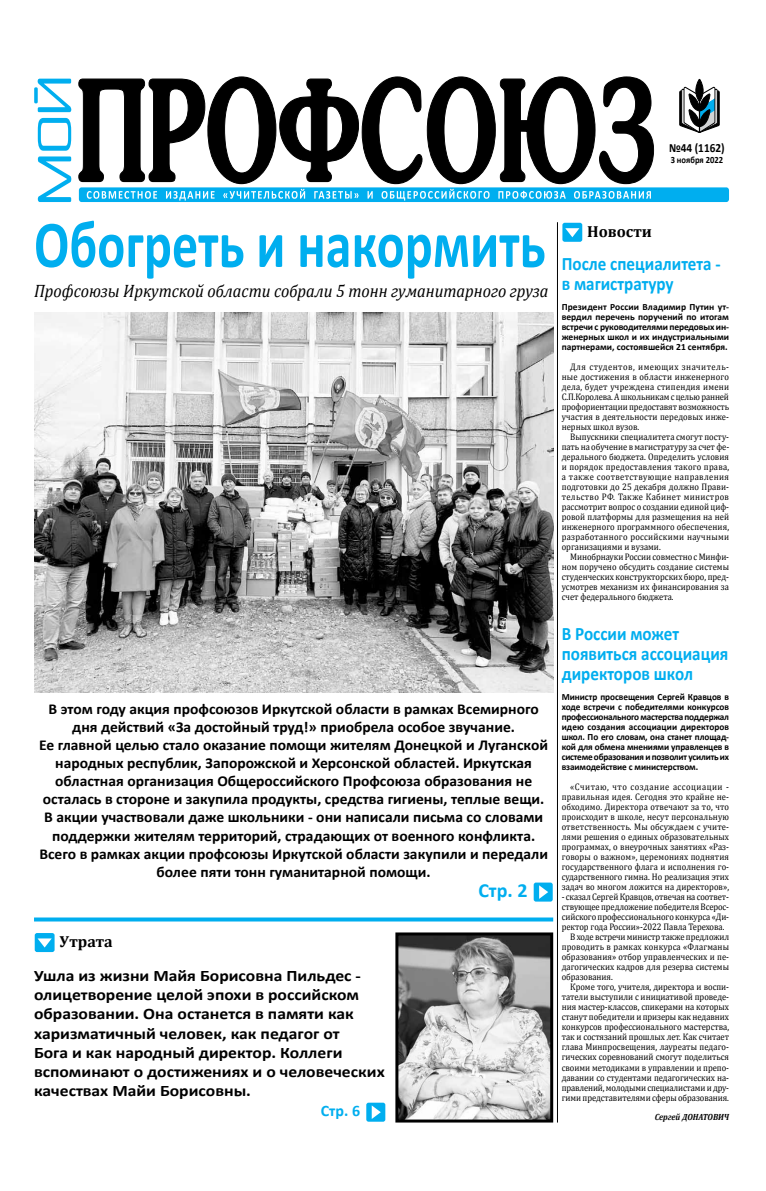
<style>
.page{position:relative;width:766px;height:1191px;background:#fff}
.page>*{position:absolute;margin:0;border:0;box-sizing:border-box;transform-origin:0 0}
.t1{font:700 67px "Calibri";color:#00aeef;scale:.78 1}
.t2{font:700 20px "Calibri";color:#00aeef}
.t3{font:700 19px/20px "Calibri";color:#00aeef;scale:.9 1}
.t4{font:italic 18px "Cambria";color:#000;scale:.91 1}
.t5{font:700 16px/19.2px "Calibri";color:#000;scale:1.1 1}
.t6{font:700 16px "Cambria";color:#000}
.t7{font:700 16px "Calibri";color:#00aeef}
.t8{font:700 15.1px/18.1px "Calibri";color:#000;text-align:center}
.t9{font:700 12.5px "Calibri";color:#000;scale:.9 1}
.t10{font:9.5px/10px "Cambria";letter-spacing:-.005em;color:#000;text-align:justify;scale:.9 1}
.t11{font:700 9.5px/10px "Calibri";color:#000;text-align:justify}
.t12{font:9.5px "Cambria";letter-spacing:.015em;color:#000;scale:.9 1}
.t13{font:700 9.5px "Calibri";color:#000;scale:.9 1}
.t14{font:italic 700 9px "Cambria";color:#000;scale:.9 1}
</style>
<div class="page">
<svg style="left:79px;top:77px;width:574px;height:107px"></svg>
<div style="left:79px;top:187px;width:649px;height:15px;background:#00aeef;border-radius:3px"></div>
<svg style="left:87px;top:189px;width:402px;height:12px"></svg>
<svg style="left:498px;top:191px;width:152px;height:8px"></svg>
<svg style="left:679px;top:78px;width:40px;height:55px"></svg>
<svg style="left:34px;top:79px;width:37px;height:123px"></svg>
<div style="left:562px;top:223px;width:20px;height:19px;background:#00aeef;border-radius:2px"></div>
<svg style="left:565px;top:228px;width:14px;height:9px"></svg>
<hr style="left:557px;top:222px;width:1px;height:900px;background:#000">
<img style="left:34px;top:312px;width:519px;height:380px">
<svg style="left:34px;top:917px;width:519px;height:4px;background:#20b8f1"></svg>
<img style="left:399px;top:936px;width:150px;height:182px">
<div style="left:395px;top:932px;width:158px;height:190px;border:3px solid #000"></div>
<div style="left:35px;top:933px;width:20px;height:19px;background:#00aeef;border-radius:2px"></div>
<svg style="left:38px;top:938px;width:14px;height:9px"></svg>
<div style="left:366px;top:1102px;width:19px;height:19px;background:#00aeef;border-radius:2px"></div>
<svg style="left:371px;top:1105px;width:9px;height:14px"></svg>
<div style="left:533px;top:882px;width:19px;height:19px;background:#00aeef;border-radius:2px"></div>
<svg style="left:539px;top:885px;width:9px;height:14px"></svg>
<h3 class="t9" style="left:669px;top:139px;width:63px">№44 (1162)</h3>
<p class="t13" style="left:670px;top:154px;width:60px">3 ноября 2022</p>
<h1 class="t1" style="left:34px;top:197px;width:657px">Обогреть и накормить</h1>
<h3 class="t4" style="left:34px;top:278px;width:566px">Профсоюзы Иркутской области собрали 5 тонн гуманитарного груза</h3>
<p class="t8" style="left:39px;top:699px;width:510px">В этом году акция профсоюзов Иркутской области в рамках Всемирного дня действий «За достойный труд!» приобрела особое звучание.<br>Ее главной целью стало оказание помощи жителям Донецкой и Луганской народных республик, Запорожской и Херсонской областей. Иркутская областная организация Общероссийского Профсоюза образования не осталась в стороне и закупила продукты, средства гигиены, теплые вещи.<br>В акции участвовали даже школьники - они написали письма со словами поддержки жителям территорий, страдающих от военного конфликта.<br>Всего в рамках акции профсоюзы Иркутской области закупили и передали более пяти тонн гуманитарной помощи.</p>
<h2 class="t2" style="left:478px;top:876px;width:51px">Стр. 2</h2>
<h3 class="t6" style="left:60px;top:930px;width:55px">Утрата</h3>
<p class="t5" style="left:34px;top:965px;width:320px">Ушла из жизни Майя Борисовна Пильдес - олицетворение целой эпохи в российском образовании. Она останется в памяти как харизматичный человек, как педагог от<br>Бога и как народный директор. Коллеги вспоминают о достижениях и о человеческих качествах Майи Борисовны.</p>
<h3 class="t7" style="left:321px;top:1099px;width:41px">Стр. 6</h3>
<h3 class="t6" style="left:587px;top:220px;width:66px">Новости</h3>
<h3 class="t3" style="left:561px;top:253px;width:178px">После специалитета - в магистратуру</h3>
<p class="t11" style="left:561px;top:302px;width:169px">Президент России Владимир Путин ут&shy;вердил перечень поручений по итогам встречи с руководителями передовых ин&shy;женерных школ и их индустриальными партнерами, состоявшейся 21 сентября.</p>
<p class="t10" style="left:561px;top:362px;width:187px;text-indent:9px">Для студентов, имеющих значитель&shy;ные достижения в области инженерного дела, будет учреждена стипендия имени С.П.Королева. А школьникам с целью ранней профориентации предоставят возможность участия в деятельности передовых инже&shy;нерных школ вузов.</p>
<p class="t10" style="left:561px;top:432px;width:187px;text-indent:8px">Выпускники специалитета смогут посту&shy;пать на обучение в магистратуру за счет фе&shy;дерального бюджета. Определить условия и порядок предоставления такого права, а также соответствующие направления подготовки до 25 декабря должно Прави&shy;тельство РФ. Также Кабинет министров рассмотрит вопрос о создании единой циф&shy;ровой платформы для размещения на ней инженерного программного обеспечения, разработанного российскими научными организациями и вузами.</p>
<p class="t10" style="left:561px;top:552px;width:187px;text-indent:9px">Минобрнауки России совместно с Минфи&shy;ном поручено обсудить создание системы студенческих конструкторских бюро, пред&shy;усмотрев механизм их финансирования за счет федерального бюджета.</p>
<h3 class="t3" style="left:561px;top:623px;width:187px">В России может появиться ассоциация директоров школ</h3>
<p class="t11" style="left:561px;top:692px;width:169px">Министр просвещения Сергей Кравцов в ходе встречи с победителями конкурсов профессионального мастерства поддержал идею создания ассоциации директоров школ. По его словам, она станет площад&shy;кой для обмена мнениями управленцев в системе образования и позволит усилить их взаимодействие с министерством.</p>
<p class="t10" style="left:561px;top:782px;width:187px;text-indent:9px">«Считаю, что создание ассоциации - правильная идея. Сегодня это крайне не&shy;обходимо. Директора отвечают за то, что происходит в школе, несут персональную ответственность. Мы обсуждаем с учите&shy;лями решения о единых образовательных программах, о внеурочных занятиях «Раз&shy;говоры о важном», церемониях поднятия государственного флага и исполнения го&shy;сударственного гимна. Но реализация этих задач во многом ложится на директоров»,</p>
<p class="t10" style="left:561px;top:892px;width:187px">- сказал Сергей Кравцов, отвечая на соответ-</p>
<p class="t10" style="left:561px;top:902px;width:187px">ствующее предложение победителя Всерос-</p>
<p class="t10" style="left:561px;top:912px;width:187px">сийского профессионального конкурса «Ди-</p>
<p class="t10" style="left:561px;top:922px;width:182px">ректор года России»-2022 Павла Терехова.</p>
<p class="t10" style="left:570px;top:932px;width:178px">В ходе встречи министр также предложил</p>
<p class="t12" style="left:561px;top:941px;width:187px">проводить в рамках конкурса «Флагманы</p>
<p class="t10" style="left:561px;top:952px;width:187px">образования» отбор управленческих и пе-</p>
<p class="t10" style="left:561px;top:962px;width:187px">дагогических кадров для резерва системы</p>
<p class="t10" style="left:561px;top:972px;width:58px">образования.</p>
<p class="t10" style="left:570px;top:982px;width:178px">Кроме того, учителя, директора и воспи-</p>
<p class="t10" style="left:561px;top:992px;width:187px">татели выступили с инициативой проведе-</p>
<p class="t10" style="left:561px;top:1002px;width:187px">ния мастер-классов, спикерами на которых</p>
<p class="t10" style="left:561px;top:1012px;width:187px">станут победители и призеры как недавних</p>
<p class="t10" style="left:561px;top:1022px;width:187px">конкурсов профессионального мастерства,</p>
<p class="t10" style="left:561px;top:1032px;width:187px">так и состязаний прошлых лет. Как считает</p>
<p class="t10" style="left:561px;top:1042px;width:187px">глава Минпросвещения, лауреаты педаго-</p>
<p class="t10" style="left:561px;top:1052px;width:187px">гических соревнований смогут поделиться</p>
<p class="t10" style="left:561px;top:1062px;width:187px">своими методиками в управлении и препо-</p>
<p class="t10" style="left:561px;top:1072px;width:187px">давании со студентами педагогических на-</p>
<p class="t10" style="left:561px;top:1082px;width:187px">правлений, молодыми специалистами и дру-</p>
<p class="t10" style="left:561px;top:1092px;width:187px">гими представителями сферы образования.</p>
<p class="t14" style="left:654px;top:1111px;width:84px">Сергей ДОНАТОВИЧ</p>
</div>
